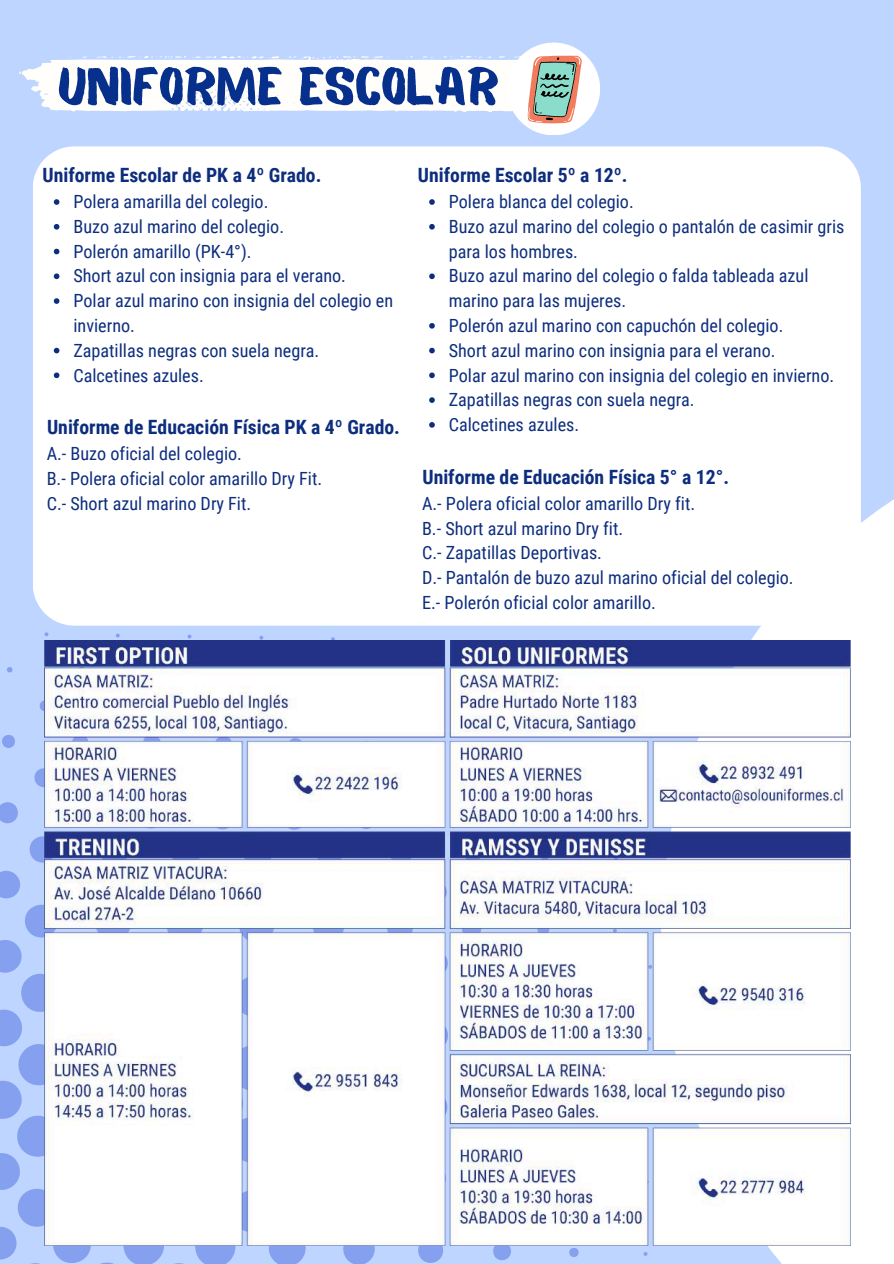
<style>
.page{position:relative;width:894px;height:1264px;background:#fff}
.page>*{position:absolute;margin:0;border:0;box-sizing:border-box;transform-origin:0 0}
.t1{font:52.5px "Balmy";color:#072f8c}
.t2{font:700 19.65px "Roboto Condensed";color:#0d2d7d}
.t3{font:18.15px/24.8px "Roboto Condensed";color:#0d2d7d}
</style>
<div class="page">
<div style="left:0;top:0;width:893px;height:1263px;background:#bdd5ff"></div>
<svg style="left:2px;top:735px;width:13px;height:13px"></svg>
<svg style="left:39px;top:700px;width:5px;height:11px"></svg>
<svg style="left:567px;top:1245px;width:13px;height:12px"></svg>
<svg style="left:0;top:768px;width:520px;height:495px"></svg>
<svg style="left:7px;top:667px;width:6px;height:6px"></svg>
<svg style="left:259px;top:636px;width:5px;height:4px"></svg>
<svg style="left:44px;top:632px;width:5px;height:5px"></svg>
<svg style="left:187px;top:634px;width:5px;height:5px"></svg>
<svg style="left:116px;top:633px;width:4px;height:5px"></svg>
<svg style="left:643px;top:1252px;width:5px;height:4px"></svg>
<div style="left:507px;top:43px;width:93px;height:92px;background:#fff;border-radius:50%"></div>
<svg style="left:661px;top:414px;width:232px;height:849px;fill:#fff"></svg>
<svg style="left:19px;top:55px;width:562px;height:69px"></svg>
<div style="left:33px;top:146px;width:827px;height:479px;background:#fff"></div>
<img style="left:44px;top:640px;width:805px;height:605px">
<svg style="left:54px;top:199px;width:5px;height:6px"></svg>
<svg style="left:54px;top:224px;width:5px;height:5px"></svg>
<svg style="left:54px;top:249px;width:5px;height:5px"></svg>
<svg style="left:54px;top:273px;width:5px;height:6px"></svg>
<svg style="left:54px;top:298px;width:5px;height:6px"></svg>
<svg style="left:54px;top:348px;width:5px;height:5px"></svg>
<svg style="left:54px;top:372px;width:5px;height:6px"></svg>
<svg style="left:429px;top:199px;width:5px;height:6px"></svg>
<svg style="left:429px;top:224px;width:5px;height:5px"></svg>
<svg style="left:429px;top:273px;width:5px;height:6px"></svg>
<svg style="left:429px;top:323px;width:5px;height:5px"></svg>
<svg style="left:429px;top:348px;width:5px;height:5px"></svg>
<svg style="left:429px;top:372px;width:5px;height:6px"></svg>
<svg style="left:429px;top:397px;width:5px;height:6px"></svg>
<svg style="left:429px;top:422px;width:5px;height:5px"></svg>
<h1 class="t1" style="left:58px;top:66px;width:442px">UNIFORME ESCOLAR</h1>
<p class="t2" style="left:43px;top:164px;width:280px">Uniforme Escolar de PK a 4º Grado.</p>
<p class="t3" style="left:73px;top:190px;width:321px">Polera amarilla del colegio.<br>Buzo azul marino del colegio.<br>Polerón amarillo (PK-4°).<br>Short azul con insignia para el verano.<br>Polar azul marino con insignia del colegio en invierno.<br>Zapatillas negras con suela negra.<br>Calcetines azules.</p>
<p class="t2" style="left:47px;top:416px;width:354px">Uniforme de Educación Física PK a 4º Grado.</p>
<p class="t3" style="left:47px;top:442px;width:277px">A.- Buzo oficial del colegio.<br>B.- Polera oficial color amarillo Dry Fit.<br>C.- Short azul marino Dry Fit.</p>
<p class="t2" style="left:418px;top:164px;width:211px">Uniforme Escolar 5º a 12º.</p>
<p class="t3" style="left:448px;top:190px;width:397px">Polera blanca del colegio.<br>Buzo azul marino del colegio o pantalón de casimir gris para los hombres.<br>Buzo azul marino del colegio o falda tableada azul marino para las mujeres.<br>Polerón azul marino con capuchón del colegio.<br>Short azul marino con insignia para el verano.<br>Polar azul marino con insignia del colegio en invierno.<br>Zapatillas negras con suela negra.<br>Calcetines azules.</p>
<p class="t2" style="left:422px;top:466px;width:308px">Uniforme de Educación Física 5° a 12°.</p>
<p class="t3" style="left:422px;top:491px;width:373px">A.- Polera oficial color amarillo Dry fit.<br>B.- Short azul marino Dry fit.<br>C.- Zapatillas Deportivas.<br>D.- Pantalón de buzo azul marino oficial del colegio.<br>E.- Polerón oficial color amarillo.</p>
</div>
